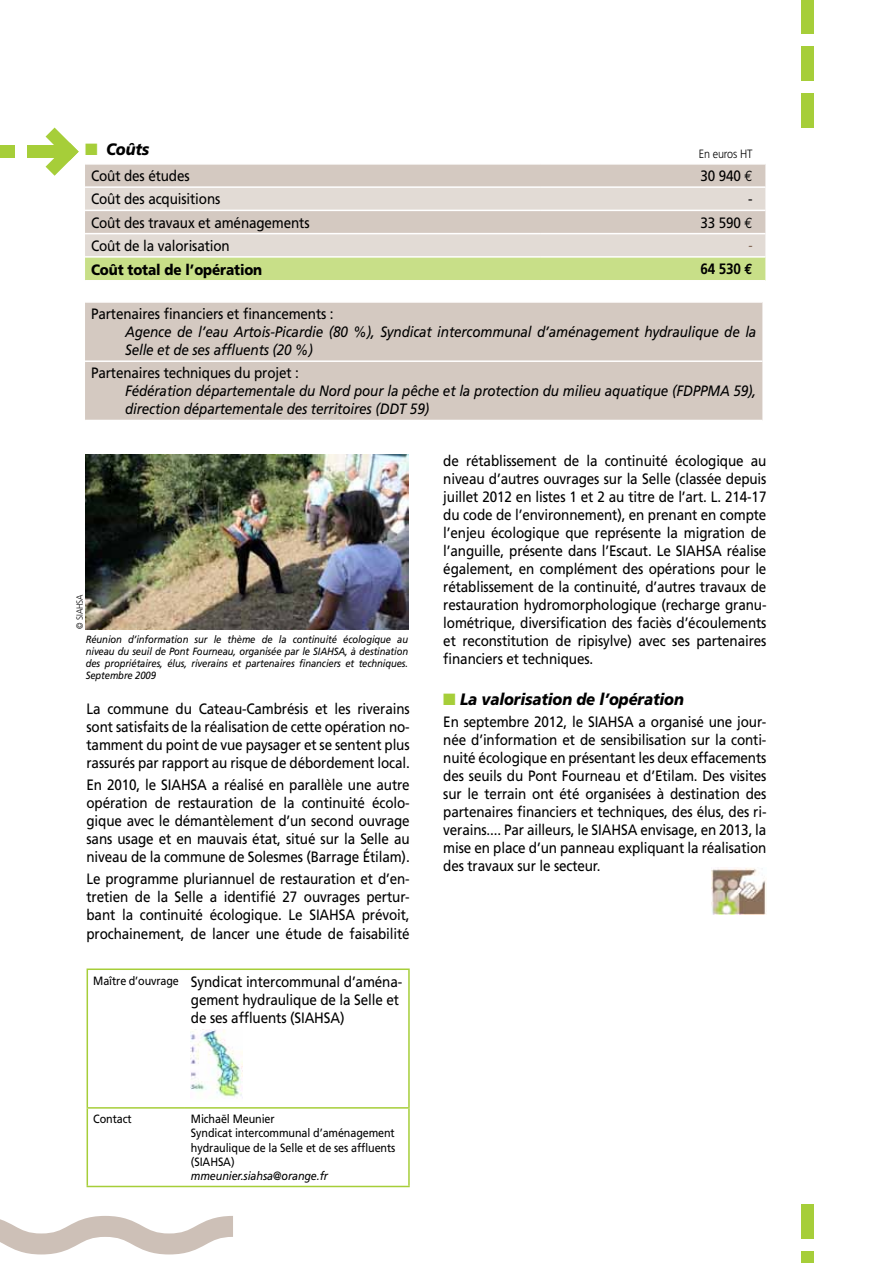
<style>
.page{position:relative;width:893px;height:1263px;background:#fff}
.page>*{position:absolute;margin:0;border:0;box-sizing:border-box;transform-origin:0 0}
.t1{font:italic 900 16.5px "Frutiger";letter-spacing:-.01em;color:#000;scale:.9 1}
.t2{font:15px/18px "Frutiger";letter-spacing:-.01em;color:#000;text-align:justify;scale:.9 1}
.t3{font:italic 15px/18px "Frutiger";letter-spacing:-.01em;color:#000;scale:.9 1}
.t4{font:900 15px "Frutiger";letter-spacing:-.01em;color:#000;scale:.9 1}
.t5{font:700 15px "Frutiger";color:#000;scale:.9 1}
.t6{font:italic 13.5px "Frutiger";color:#785c4a;scale:.9 1}
.t7{font:12px/14.4px "Frutiger";letter-spacing:-.01em;color:#000;scale:.9 1}
.t8{font:italic 12px "Frutiger";letter-spacing:-.01em;color:#000;scale:.9 1}
.t9{font:300 12px "Frutiger";letter-spacing:-.01em;color:#000;scale:.9 1}
.t10{font:italic 10.5px/12px "Frutiger";letter-spacing:-.01em;color:#000;text-align:justify;scale:.9 1}
.t11{font:300 9px "Frutiger";letter-spacing:-.01em;color:#000;scale:.9 1}
.s1{color:#a6ce39}
.s2{font-family:"Euro Mono"}
.s3{font-size:12px}
</style>
<div class="page">
<svg style="left:0;top:1216px;width:233px;height:38px"></svg>
<div style="left:85px;top:165px;width:680px;height:21px;background:#d4c9c1"></div>
<svg style="left:85px;top:188px;width:680px;height:68px;background:#ddd5cf"></svg>
<div style="left:85px;top:258px;width:680px;height:22px;background:#c8df88"></div>
<hr style="left:85px;top:210px;width:455px;height:1px;background:#fff">
<hr style="left:540px;top:210px;width:225px;height:1px;background:#fff">
<hr style="left:85px;top:233px;width:455px;height:1px;background:#fff">
<hr style="left:540px;top:233px;width:225px;height:1px;background:#fff">
<div style="left:85px;top:303px;width:677px;height:117px;background:#d4c9c1"></div>
<hr style="left:85px;top:360px;width:677px;height:2px;background:#fff">
<div style="left:27px;top:145px;width:34px;height:13px;background:#a6ce39"></div>
<svg style="left:46px;top:128px;width:33px;height:48px"></svg>
<div style="left:0;top:145px;width:14px;height:13px;background:#a6ce39"></div>
<div style="left:801px;top:94px;width:13px;height:34px;background:#a6ce39"></div>
<div style="left:801px;top:47px;width:13px;height:34px;background:#a6ce39"></div>
<div style="left:801px;top:0;width:13px;height:34px;background:#a6ce39"></div>
<div style="left:801px;top:1252px;width:13px;height:11px;background:#a6ce39"></div>
<div style="left:801px;top:1204px;width:13px;height:34px;background:#a6ce39"></div>
<svg style="left:88px;top:970px;width:320px;height:216px"></svg>
<hr style="left:87px;top:968px;width:98px;height:2px;background:#a6ce39">
<hr style="left:185px;top:968px;width:225px;height:2px;background:#a6ce39">
<hr style="left:87px;top:1107px;width:98px;height:1px;background:#a6ce39">
<hr style="left:185px;top:1107px;width:225px;height:1px;background:#a6ce39">
<hr style="left:87px;top:970px;width:1px;height:137px;background:#a6ce39">
<hr style="left:87px;top:1108px;width:1px;height:78px;background:#a6ce39">
<hr style="left:408px;top:970px;width:2px;height:137px;background:#a6ce39">
<hr style="left:408px;top:1108px;width:2px;height:78px;background:#a6ce39">
<hr style="left:87px;top:1186px;width:98px;height:1px;background:#a6ce39">
<hr style="left:185px;top:1186px;width:225px;height:1px;background:#a6ce39">
<img style="left:191px;top:1030px;width:51px;height:72px">
<img style="left:711px;top:868px;width:55px;height:46px">
<img style="left:86px;top:455px;width:322px;height:174px">
<p class="t1" style="left:85px;top:140px;width:73px"><span class="s1">■</span> Coûts</p>
<p class="t9" style="left:699px;top:147px;width:61px">En euros HT</p>
<p class="t2" style="left:91px;top:167px;width:111px">Coût des études</p>
<p class="t2" style="left:700px;top:167px;width:59px">30 940 <span class="s2">€</span></p>
<p class="t2" style="left:91px;top:190px;width:145px">Coût des acquisitions</p>
<p class="t2" style="left:748px;top:190px;width:6px">-</p>
<p class="t2" style="left:91px;top:213px;width:244px">Coût des travaux et aménagements</p>
<p class="t2" style="left:700px;top:213px;width:59px">33 590 <span class="s2">€</span></p>
<p class="t2" style="left:91px;top:237px;width:156px">Coût de la valorisation</p>
<p class="t6" style="left:749px;top:237px;width:6px">-</p>
<p class="t4" style="left:91px;top:260px;width:192px">Coût total de l’opération</p>
<p class="t5" style="left:700px;top:260px;width:59px">64 530 <span class="s2">€</span></p>
<p class="t2" style="left:91px;top:305px;width:271px">Partenaires financiers et financements :</p>
<p class="t3" style="left:125px;top:323px;width:703px">Agence de l’eau Artois-Picardie (80 %), Syndicat intercommunal d’aménagement hydraulique de la<br>Selle et de ses affluents (20 %)</p>
<p class="t2" style="left:91px;top:364px;width:232px">Partenaires techniques du projet :</p>
<p class="t3" style="left:125px;top:382px;width:703px">Fédération départementale du Nord pour la pêche et la protection du milieu aquatique (FDPPMA 59), direction départementale des territoires (DDT 59)</p>
<p class="t11" style="left:75px;top:629px;width:40px;rotate:-90deg">© SIAHSA</p>
<p class="t10" style="left:86px;top:634px;width:360px">Réunion d’information sur le thème de la continuité écologique au niveau du seuil de Pont Fourneau, organisée par le SIAHSA, à destination des propriétaires, élus, riverains et partenaires financiers et techniques.<br>Septembre 2009</p>
<p class="t2" style="left:87px;top:700px;width:361px">La commune du Cateau-Cambrésis et les riverains sont satisfaits de la réalisation de cette opération no&shy;tamment du point de vue paysager et se sentent plus rassurés par rapport au risque de débordement local.</p>
<p class="t2" style="left:87px;top:776px;width:361px">En 2010, le SIAHSA a réalisé en parallèle une autre opération de restauration de la continuité écolo&shy;gique avec le démantèlement d’un second ouvrage sans usage et en mauvais état, situé sur la Selle au niveau de la commune de Solesmes (Barrage Étilam).</p>
<p class="t2" style="left:87px;top:870px;width:361px">Le programme pluriannuel de restauration et d’en&shy;tretien de la Selle a identifié 27 ouvrages pertur&shy;bant la continuité écologique. Le SIAHSA prévoit, prochainement, de lancer une étude de faisabilité</p>
<p class="t2" style="left:191px;top:972px;width:236px;text-align:left;text-indent:-98px"><span class="s3">Maître d’ouvrage</span> Syndicat intercommunal d’aména&shy;gement hydraulique de la Selle et de ses affluents (SIAHSA)</p>
<p class="t2" style="left:443px;top:452px;width:361px">de rétablissement de la continuité écologique au niveau d’autres ouvrages sur la Selle (classée depuis juillet 2012 en listes 1 et 2 au titre de l’art. L. 214-17 du code de l’environnement), en prenant en compte l’enjeu écologique que représente la migration de l’anguille, présente dans l’Escaut. Le SIAHSA réalise également, en complément des opérations pour le rétablissement de la continuité, d’autres travaux de restauration hydromorphologique (recharge granu&shy;lométrique, diversification des faciès d’écoulements et reconstitution de ripisylve) avec ses partenaires financiers et techniques.</p>
<p class="t1" style="left:443px;top:689px;width:269px"><span class="s1">■</span> La valorisation de l’opération</p>
<p class="t2" style="left:443px;top:713px;width:361px">En septembre 2012, le SIAHSA a organisé une jour&shy;née d’information et de sensibilisation sur la conti&shy;nuité écologique en présentant les deux effacements des seuils du Pont Fourneau et d’Etilam. Des visites sur le terrain ont été organisées à destination des partenaires financiers et techniques, des élus, des ri&shy;verains.... Par ailleurs, le SIAHSA envisage, en 2013, la mise en place d’un panneau expliquant la réalisation des travaux sur le secteur.</p>
<p class="t7" style="left:93px;top:1112px;width:44px">Contact</p>
<p class="t7" style="left:191px;top:1111px;width:229px">Michaël Meunier<br>Syndicat intercommunal d’aménagement hydraulique de la Selle et de ses affluents (SIAHSA)</p>
<p class="t8" style="left:191px;top:1169px;width:154px">mmeunier.siahsa@orange.fr</p>
</div>
